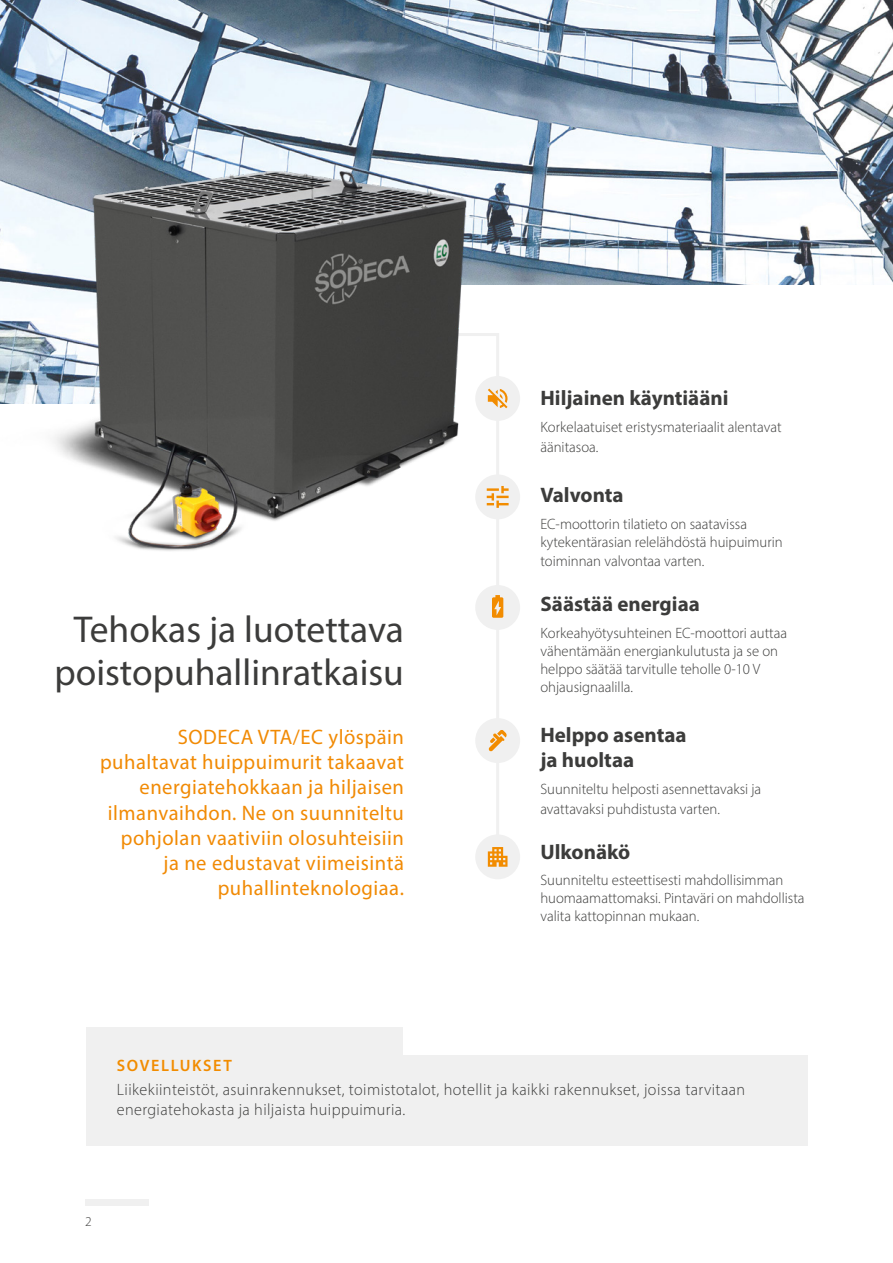
<style>
.page{position:relative;width:893px;height:1263px;background:#fff}
.page>*{position:absolute;margin:0;border:0;box-sizing:border-box;transform-origin:0 0}
.t1{font:37.5px/43.5px "Myriad Pro";color:#3c3c3b;text-align:center}
.t2{font:21px/25.2px "Myriad Pro";letter-spacing:.025em;color:#f18a04;text-align:right}
.t3{font:700 21px/25.2px "Myriad Pro";color:#3c3c3b}
.t4{font:300 16.5px/19.8px "Myriad Pro";letter-spacing:.025em;color:#3c3c3b}
.t5{font:600 16.5px "Myriad Pro";letter-spacing:.1em;color:#f28c00}
.t6{font:300 15px/18px "Myriad Pro";color:#3c3c3b}
.t7{font:300 13.5px "Myriad Pro";color:#3c3c3b}
</style>
<div class="page">
<div style="left:85px;top:1199px;width:64px;height:6px;background:#f0f0f0"></div>
<div style="left:86px;top:1028px;width:721px;height:118px;background:#f0f0f0"></div>
<img style="left:0;top:0;width:893px;height:285px">
<div style="left:404px;top:285px;width:489px;height:769px;background:#fff"></div>
<hr style="left:496px;top:333px;width:3px;height:539px;background:#f0f0f0">
<div style="left:477px;top:377px;width:42px;height:42px;background:#f0f0f0;border-radius:50%"></div>
<div style="left:475px;top:376px;width:45px;height:45px;border:3px solid #f0f0f0;border-radius:50%"></div>
<img style="left:0;top:135px;width:509px;height:416px">
<div style="left:477px;top:476px;width:42px;height:42px;background:#f0f0f0;border-radius:50%"></div>
<div style="left:475px;top:474px;width:45px;height:45px;border:3px solid #f0f0f0;border-radius:50%"></div>
<svg style="left:487px;top:486px;width:22px;height:22px"></svg>
<div style="left:477px;top:586px;width:42px;height:42px;background:#f0f0f0;border-radius:50%"></div>
<div style="left:475px;top:585px;width:45px;height:45px;border:3px solid #f0f0f0;border-radius:50%"></div>
<div style="left:477px;top:720px;width:42px;height:41px;background:#f0f0f0;border-radius:50%"></div>
<div style="left:475px;top:718px;width:45px;height:45px;border:3px solid #f0f0f0;border-radius:50%"></div>
<div style="left:477px;top:836px;width:42px;height:42px;background:#f0f0f0;border-radius:50%"></div>
<div style="left:475px;top:834px;width:45px;height:45px;border:3px solid #f0f0f0;border-radius:50%"></div>
<svg style="left:488px;top:389px;width:19px;height:19px"></svg>
<svg style="left:492px;top:595px;width:11px;height:23px"></svg>
<svg style="left:489px;top:730px;width:18px;height:21px"></svg>
<svg style="left:488px;top:847px;width:19px;height:20px"></svg>
<h1 class="t1" style="left:54px;top:607px;width:351px">Tehokas ja luotettava poistopuhallinratkaisu</h1>
<h2 class="t2" style="left:100px;top:724px;width:305px">SODECA VTA/EC ylöspäin puhaltavat huippuimurit takaavat energiatehokkaan ja hiljaisen ilmanvaihdon. Ne on suunniteltu pohjolan vaativiin olosuhteisiin<br>ja ne edustavat viimeisintä puhallinteknologiaa.</h2>
<h2 class="t3" style="left:540px;top:385px;width:190px">Hiljainen käyntiääni</h2>
<p class="t6" style="left:540px;top:417px;width:243px;line-height:19.8px">Korkelaatuiset eristysmateriaalit alentavat äänitasoa.</p>
<h2 class="t3" style="left:540px;top:482px;width:85px">Valvonta</h2>
<p class="t6" style="left:540px;top:514px;width:244px">EC-moottorin tilatieto on saatavissa kytekentärasian relelähdöstä huipuimurin</p>
<p class="t6" style="left:540px;top:552px;width:165px">toiminnan valvontaa varten.</p>
<h2 class="t3" style="left:540px;top:591px;width:161px">Säästää energiaa</h2>
<p class="t6" style="left:540px;top:624px;width:248px">Korkeahyötysuhteinen EC-moottori auttaa vähentämään energiankulutusta ja se on helppo säätää tarvitulle teholle 0-10 V ohjausignaalilla.</p>
<h2 class="t3" style="left:540px;top:722px;width:148px">Helppo asentaa ja huoltaa</h2>
<p class="t6" style="left:540px;top:779px;width:222px;line-height:19.8px">Suunniteltu helposti asennettavaksi ja avattavaksi puhdistusta varten.</p>
<h2 class="t3" style="left:540px;top:838px;width:91px">Ulkonäkö</h2>
<p class="t6" style="left:540px;top:871px;width:266px">Suunniteltu esteettisesti mahdollisimman huomaamattomaksi. Pintaväri on mahdollista valita kattopinnan mukaan.</p>
<p class="t5" style="left:117px;top:1055px;width:116px">SOVELLUKSET</p>
<p class="t4" style="left:117px;top:1079px;width:630px">Liikekiinteistöt, asuinrakennukset, toimistotalot, hotellit ja kaikki rakennukset, joissa tarvitaan energiatehokasta ja hiljaista huippuimuria.</p>
<p class="t7" style="left:85px;top:1214px;width:8px">2</p>
</div>
